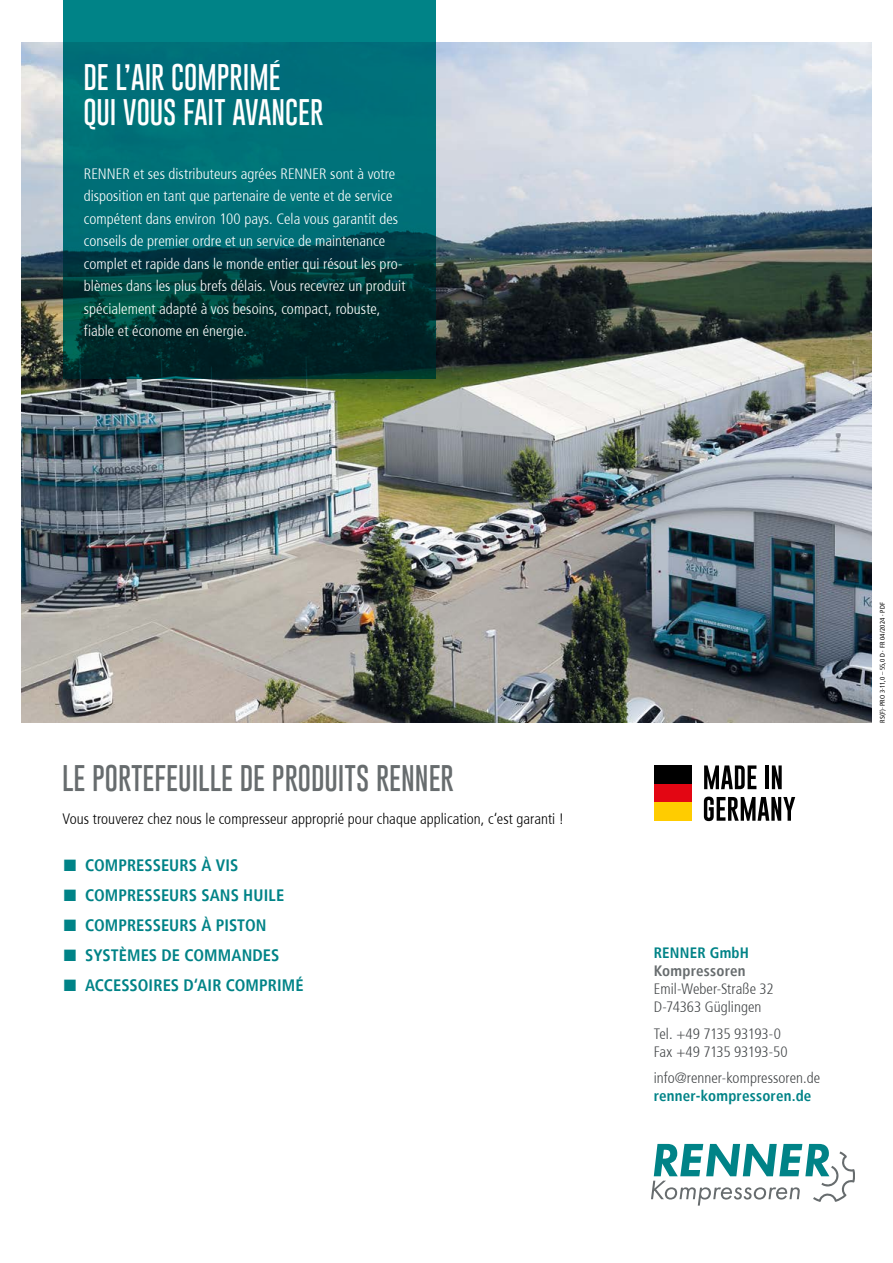
<style>
.page{position:relative;width:893px;height:1263px;background:#fff}
.page>*{position:absolute;margin:0;border:0;box-sizing:border-box;transform-origin:0 0}
.t1{font:100 27px/35.1px "Gobold";color:#fff}
.t2{font:100 27px "Gobold";color:#676c6e}
.t3{font:700 condensed 16.5px/30px "Frutiger";letter-spacing:.005em;color:#008387}
.t4{font:300 condensed 15px/22.5px "Frutiger";letter-spacing:.005em;color:#fff}
.t5{font:300 condensed 15px "Frutiger";letter-spacing:.005em;color:#000}
.t6{font:300 condensed 15px/18px "Frutiger";color:#444749}
.t7{font:300 condensed 15px/18px "Frutiger";letter-spacing:-.02em;color:#444749}
.t8{font:700 condensed 15px "Frutiger";letter-spacing:.015em;color:#008387}
.t9{font:700 condensed 15px "Frutiger";letter-spacing:.015em;color:#676c6e}
.t10{font:condensed 6.75px "Frutiger";letter-spacing:.02em;color:#000}
</style>
<div class="page">
<img style="left:21px;top:43px;width:851px;height:680px">
<svg style="left:64px;top:0;width:372px;height:379px;background:#005b60"></svg>
<svg style="left:651px;top:1144px;width:204px;height:61px"></svg>
<div style="left:654px;top:765px;width:37px;height:19px;background:#000"></div>
<div style="left:654px;top:784px;width:37px;height:18px;background:#e30613"></div>
<svg style="left:704px;top:765px;width:52px;height:24px"></svg>
<hr style="left:765px;top:765px;width:4px;height:24px;background:#000">
<svg style="left:772px;top:765px;width:10px;height:24px"></svg>
<svg style="left:704px;top:797px;width:91px;height:24px"></svg>
<div style="left:654px;top:802px;width:37px;height:19px;background:#fc0"></div>
<h1 class="t1" style="left:83px;top:59px;width:242px">DE L’AIR COMPRIMÉ<br>QUI VOUS FAIT AVANCER</h1>
<p class="t4" style="left:84px;top:162px;width:323px">RENNER et ses distributeurs agrées RENNER sont à votre disposition en tant que partenaire de vente et de service compétent dans environ 100 pays. Cela vous garantit des conseils de premier ordre et un service de maintenance complet et rapide dans le monde entier qui résout les pro&shy;blèmes dans les plus brefs délais. Vous recevrez un produit spécialement adapté à vos besoins, compact, robuste, fiable et économe en énergie.</p>
<h1 class="t2" style="left:62px;top:761px;width:393px">LE PORTEFEUILLE DE PRODUITS RENNER</h1>
<p class="t5" style="left:63px;top:810px;width:503px">Vous trouverez chez nous le compresseur approprié pour chaque application, c‘est garanti !</p>
<p class="t3" style="left:85px;top:851px;width:220px">COMPRESSEURS À VIS<br>COMPRESSEURS SANS HUILE<br>COMPRESSEURS À PISTON<br>SYSTÈMES DE COMMANDES<br>ACCESSOIRES D‘AIR COMPRIMÉ</p>
<p class="t10" style="left:879px;top:723px;width:122px;rotate:-90deg">RS(F)-PRO 3-11,0 – 55,0 D ∙ FR 04/2024 ∙ PDF</p>
<p class="t8" style="left:654px;top:944px;width:97px">RENNER GmbH</p>
<p class="t9" style="left:654px;top:962px;width:93px">Kompressoren</p>
<p class="t6" style="left:654px;top:980px;width:121px">Emil-Weber-Straße 32<br>D-74363 Güglingen</p>
<p class="t7" style="left:654px;top:1025px;width:135px">Tel. +49 7135 93193-0<br>Fax +49 7135 93193-50</p>
<p class="t6" style="left:654px;top:1069px;width:168px">info@renner-kompressoren.de</p>
<p class="t8" style="left:654px;top:1087px;width:159px">renner-kompressoren.de</p>
</div>
